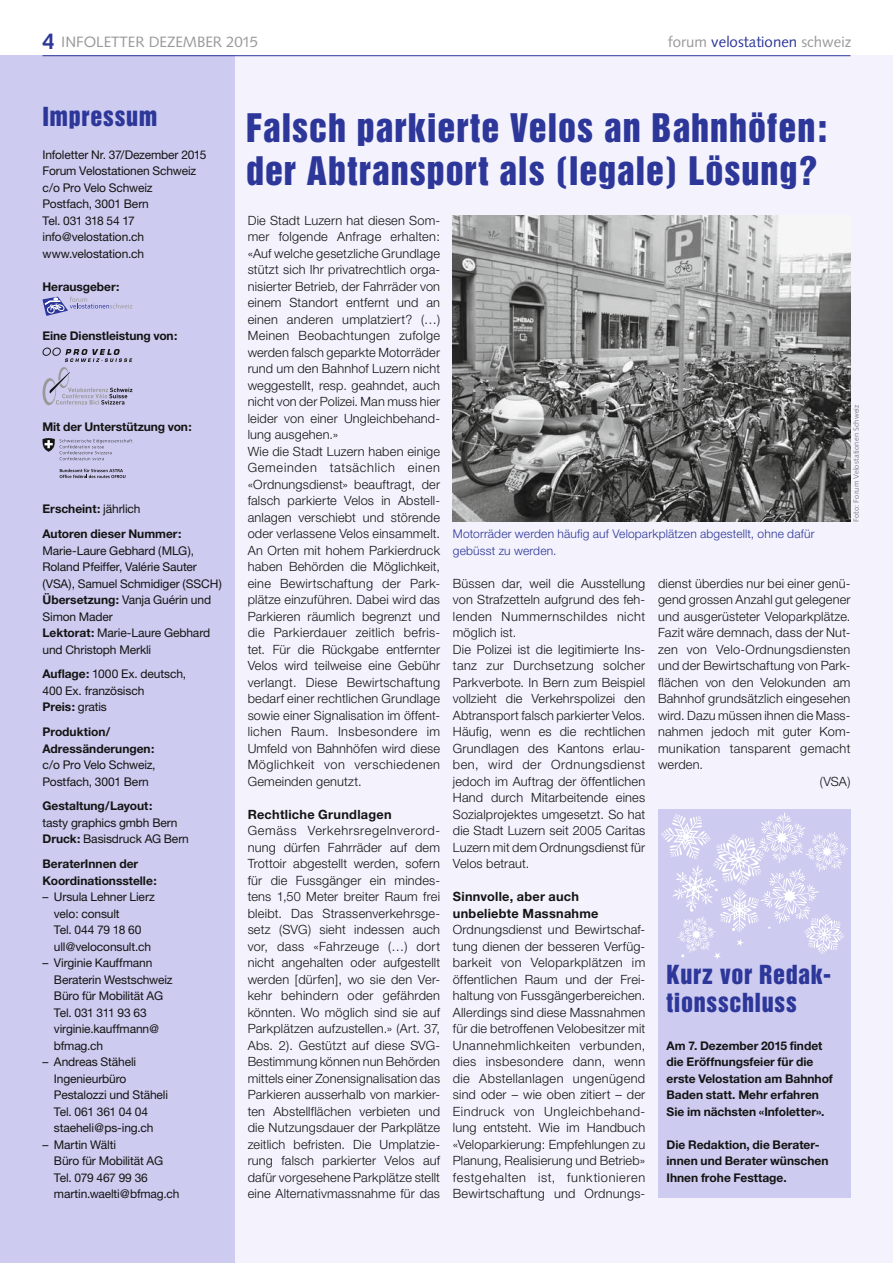
<style>
.page{position:relative;width:893px;height:1263px;background:#fff}
.page>*{position:absolute;margin:0;border:0;box-sizing:border-box;transform-origin:0 0}
.t1{font:36px/43.2px "Helvetica Inserat";letter-spacing:.025em;color:#2d3799}
.t2{font:24px/28.8px "Helvetica Inserat";letter-spacing:.03em;color:#2d3799}
.t3{font:15px "Syntax";color:#2d3799}
.t4{font:15px "Syntax";color:#999}
.t5{font:300 12.75px/16.5px "Helvetica Neue";letter-spacing:.015em;color:#131413}
.t6{font:700 12.75px/16.5px "Helvetica Neue";letter-spacing:.02em;color:#131413}
.t7{font:12px/16.5px "Helvetica Neue";letter-spacing:-.01em;color:#131413}
.t8{font:700 12px/16.5px "Helvetica Neue CE";color:#131413}
.t9{font:700 12px/16.5px "Helvetica Neue";letter-spacing:-.005em;color:#131413}
.t10{font:300 12px/16.5px "Helvetica Neue";letter-spacing:.015em;color:#2d3799}
.t11{font:7.5px "Syntax";letter-spacing:.02em;color:#818181}
.s1{font-weight:700;font-size:22.5px;color:#2d3799}
.s2{color:#999}
.s3{font-weight:400}
.s4{font-weight:700}
</style>
<div class="page">
<div style="left:0;top:56px;width:893px;height:1207px;background:#f3f2fd"></div>
<div style="left:0;top:56px;width:235px;height:1207px;background:#cdcbef"></div>
<hr style="left:43px;top:55px;width:807px;height:1px;background:#2d3799">
<div style="left:658px;top:809px;width:192px;height:389px;background:#cdcbef"></div>
<svg style="left:43px;top:297px;width:89px;height:19px"></svg>
<svg style="left:43px;top:348px;width:89px;height:57px"></svg>
<svg style="left:43px;top:438px;width:89px;height:22px"></svg>
<svg style="left:60px;top:469px;width:65px;height:9px"></svg>
<img style="left:453px;top:215px;width:397px;height:307px">
<svg style="left:661px;top:812px;width:187px;height:147px"></svg>
<p class="t4" style="left:42px;top:33px;width:217px"><span class="s1">4</span> INFOLETTER DEZEMBER 2015</p>
<p class="t3" style="left:668px;top:33px;width:185px"><span class="s2">forum</span> velostationen <span class="s2">schweiz</span></p>
<h2 class="t2" style="left:43px;top:102px;width:117px">Impressum</h2>
<p class="t7" style="left:43px;top:146px;width:165px">Infoletter Nr. 37/Dezember 2015<br>Forum Velostationen Schweiz c/o Pro Velo Schweiz<br>Postfach, 3001 Bern<br>Tel. 031 318 54 17 info@velostation.ch www.velostation.ch</p>
<p class="t9" style="left:43px;top:278px;width:78px">Herausgeber:</p>
<p class="t9" style="left:43px;top:327px;width:136px">Eine Dienstleistung von:</p>
<p class="t9" style="left:43px;top:418px;width:151px">Mit der Unterstützung von:</p>
<p class="t9" style="left:43px;top:496px;width:140px;line-height:24.8px">Erscheint: <span class="s3">jährlich<br></span>Autoren dieser Nummer:</p>
<p class="t7" style="left:43px;top:542px;width:181px">Marie-Laure Gebhard (MLG),<br>Roland Pfeiffer, Valérie Sauter (VSA), Samuel Schmidiger (SSCH)<br><span class="s4">Übersetzung:</span> Vanja Guérin und<br>Simon Mader<br><span class="s4">Lektorat:</span> Marie-Laure Gebhard und Christoph Merkli</p>
<p class="t7" style="left:43px;top:666px;width:145px"><span class="s4">Auflage:</span> 1000 Ex. deutsch,<br>400 Ex. französisch<br><span class="s4">Preis:</span> gratis</p>
<p class="t9" style="left:43px;top:723px;width:113px">Produktion/<br>Adressänderungen:</p>
<p class="t7" style="left:43px;top:756px;width:115px">c/o Pro Velo Schweiz,<br>Postfach, 3001 Bern</p>
<p class="t9" style="left:43px;top:798px;width:111px">Gestaltung/Layout:</p>
<p class="t7" style="left:43px;top:814px;width:148px">tasty graphics gmbh Bern<br><span class="s4">Druck:</span> Basisdruck AG Bern</p>
<p class="t9" style="left:43px;top:855px;width:116px">BeraterInnen der<br>Koordinationsstelle:</p>
<p class="t7" style="left:54px;top:888px;width:102px;text-indent:-11px">– Ursula Lehner Lierz velo: consult<br>Tel. 044 79 18 60 ull@veloconsult.ch</p>
<p class="t7" style="left:54px;top:954px;width:120px;text-indent:-11px">– Virginie Kauffmann<br>Beraterin Westschweiz<br>Büro für Mobilität AG<br>Tel. 031 311 93 63 virginie.kauffmann@ bfmag.ch</p>
<p class="t7" style="left:54px;top:1053px;width:116px;text-indent:-11px">– Andreas Stäheli<br>Ingenieurbüro<br>Pestalozzi und Stäheli<br>Tel. 061 361 04 04 staeheli@ps-ing.ch</p>
<p class="t7" style="left:54px;top:1136px;width:127px;text-indent:-11px">– Martin Wälti<br>Büro für Mobilität AG<br>Tel. 079 467 99 36 martin.waelti@bfmag.ch</p>
<h1 class="t1" style="left:246px;top:107px;width:582px">Falsch parkierte Velos an Bahnhöfen: der Abtransport als (legale) Lösung?</h1>
<p class="t5" style="left:248px;top:211px;width:194px">Die Stadt Luzern hat diesen Som&shy;mer folgende Anfrage erhalten: «Auf welche gesetzliche Grundlage stützt sich Ihr privatrechtlich orga&shy;nisierter Betrieb, der Fahrräder von einem Standort entfernt und an einen anderen umplatziert? (…)<br>Meinen Beobachtungen zufolge werden falsch geparkte Motorräder rund um den Bahnhof Luzern nicht weggestellt, resp. geahndet, auch nicht von der Polizei. Man muss hier leider von einer Ungleichbehand&shy;lung ausgehen.»<br>Wie die Stadt Luzern haben einige<br>Gemeinden tatsächlich einen «Ordnungsdienst» beauftragt, der falsch parkierte Velos in Abstell&shy;anlagen verschiebt und störende oder verlassene Velos einsammelt.<br>An Orten mit hohem Parkierdruck haben Behörden die Möglichkeit, eine Bewirtschaftung der Park&shy;plätze einzuführen. Dabei wird das<br>Parkieren räumlich begrenzt und die Parkierdauer zeitlich befris&shy;tet. Für die Rückgabe entfernter<br>Velos wird teilweise eine Gebühr verlangt. Diese Bewirtschaftung bedarf einer rechtlichen Grundlage sowie einer Signalisation im öffent&shy;lichen Raum. Insbesondere im<br>Umfeld von Bahnhöfen wird diese<br>Möglichkeit von verschiedenen<br>Gemeinden genutzt.</p>
<p class="t6" style="left:248px;top:805px;width:145px">Rechtliche Grundlagen</p>
<p class="t5" style="left:248px;top:822px;width:194px">Gemäss Verkehrsregelnverord&shy;nung dürfen Fahrräder auf dem Trottoir abgestellt werden, sofern für die Fussgänger ein mindes&shy;tens 1,50 Meter breiter Raum frei bleibt. Das Strassenverkehrsge&shy;setz (SVG) sieht indessen auch vor, dass «Fahrzeuge (…) dort nicht angehalten oder aufgestellt werden [dürfen], wo sie den Ver&shy;kehr behindern oder gefährden könnten. Wo möglich sind sie auf Parkplätzen aufzustellen.» (Art. 37, Abs. 2). Gestützt auf diese SVG-Bestimmung können nun Behörden mittels einer Zonensignalisation das Parkieren ausserhalb von markier&shy;ten Abstellflächen verbieten und die Nutzungsdauer der Parkplätze zeitlich befristen. Die Umplatzie&shy;rung falsch parkierter Velos auf dafür vorgesehene Parkplätze stellt eine Alternativmassnahme für das</p>
<p class="t11" style="left:852px;top:522px;width:119px;rotate:-90deg">Foto: Forum Velostationen Schweiz</p>
<p class="t10" style="left:453px;top:525px;width:363px">Motorräder werden häufig auf Veloparkplätzen abgestellt, ohne dafür gebüsst zu werden.</p>
<p class="t5" style="left:658px;top:574px;width:194px">dienst überdies nur bei einer genü-</p>
<p class="t5" style="left:658px;top:591px;width:194px">gend grossen Anzahl gut gelegener</p>
<p class="t5" style="left:658px;top:607px;width:194px">und ausgerüsteter Veloparkplätze.</p>
<p class="t5" style="left:658px;top:624px;width:194px">Fazit wäre demnach, dass der Nut-</p>
<p class="t5" style="left:658px;top:640px;width:194px">zen von Velo-Ordnungsdiensten</p>
<p class="t5" style="left:658px;top:657px;width:194px">und der Bewirtschaftung von Park-</p>
<p class="t5" style="left:658px;top:673px;width:194px">flächen von den Velokunden am</p>
<p class="t5" style="left:658px;top:690px;width:194px">Bahnhof grundsätzlich eingesehen</p>
<p class="t5" style="left:658px;top:706px;width:194px">wird. Dazu müssen ihnen die Mass-</p>
<p class="t5" style="left:658px;top:723px;width:194px">nahmen jedoch mit guter Kom-</p>
<p class="t5" style="left:658px;top:739px;width:194px">munikation tansparent gemacht</p>
<p class="t5" style="left:658px;top:756px;width:46px">werden.</p>
<p class="t5" style="left:820px;top:772px;width:32px">(VSA)</p>
<p class="t5" style="left:453px;top:574px;width:194px">Büssen dar, weil die Ausstellung von Strafzetteln aufgrund des feh&shy;lenden Nummernschildes nicht möglich ist.<br>Die Polizei ist die legitimierte Ins&shy;tanz zur Durchsetzung solcher<br>Parkverbote. In Bern zum Beispiel vollzieht die Verkehrspolizei den<br>Abtransport falsch parkierter Velos.<br>Häufig, wenn es die rechtlichen<br>Grundlagen des Kantons erlau&shy;ben, wird der Ordnungsdienst jedoch im Auftrag der öffentlichen<br>Hand durch Mitarbeitende eines<br>Sozialprojektes umgesetzt. So hat die Stadt Luzern seit 2005 Caritas<br>Luzern mit dem Ordnungsdienst für<br>Velos betraut.</p>
<p class="t6" style="left:453px;top:888px;width:147px">Sinnvolle, aber auch unbeliebte Massnahme</p>
<p class="t5" style="left:453px;top:921px;width:194px;text-align:justify">Ordnungsdienst und Bewirtschaf&shy;tung dienen der besseren Verfüg&shy;barkeit von Veloparkplätzen im öffentlichen Raum und der Frei&shy;haltung von Fussgängerbereichen.<br>Allerdings sind diese Massnahmen für die betroffenen Velobesitzer mit Unannehmlichkeiten verbunden, dies insbesondere dann, wenn die Abstellanlagen ungenügend sind oder – wie oben zitiert – der Eindruck von Ungleichbehand&shy;lung entsteht. Wie im Handbuch «Veloparkierung: Empfehlungen zu Planung, Realisierung und Betrieb» festgehalten ist, funktionieren Bewirtschaftung und Ordnungs-</p>
<h2 class="t2" style="left:666px;top:960px;width:166px">Kurz vor Redak&shy;tionsschluss</h2>
<p class="t8" style="left:666px;top:1037px;width:168px">Am 7. Dezember 2015 findet die Eröffnungsfeier für die erste Velostation am Bahnhof<br>Baden statt. Mehr erfahren<br>Sie im nächsten «Infoletter».</p>
<p class="t8" style="left:666px;top:1136px;width:163px">Die Redaktion, die Berater&shy;innen und Berater wünschen<br>Ihnen frohe Festtage.</p>
</div>
